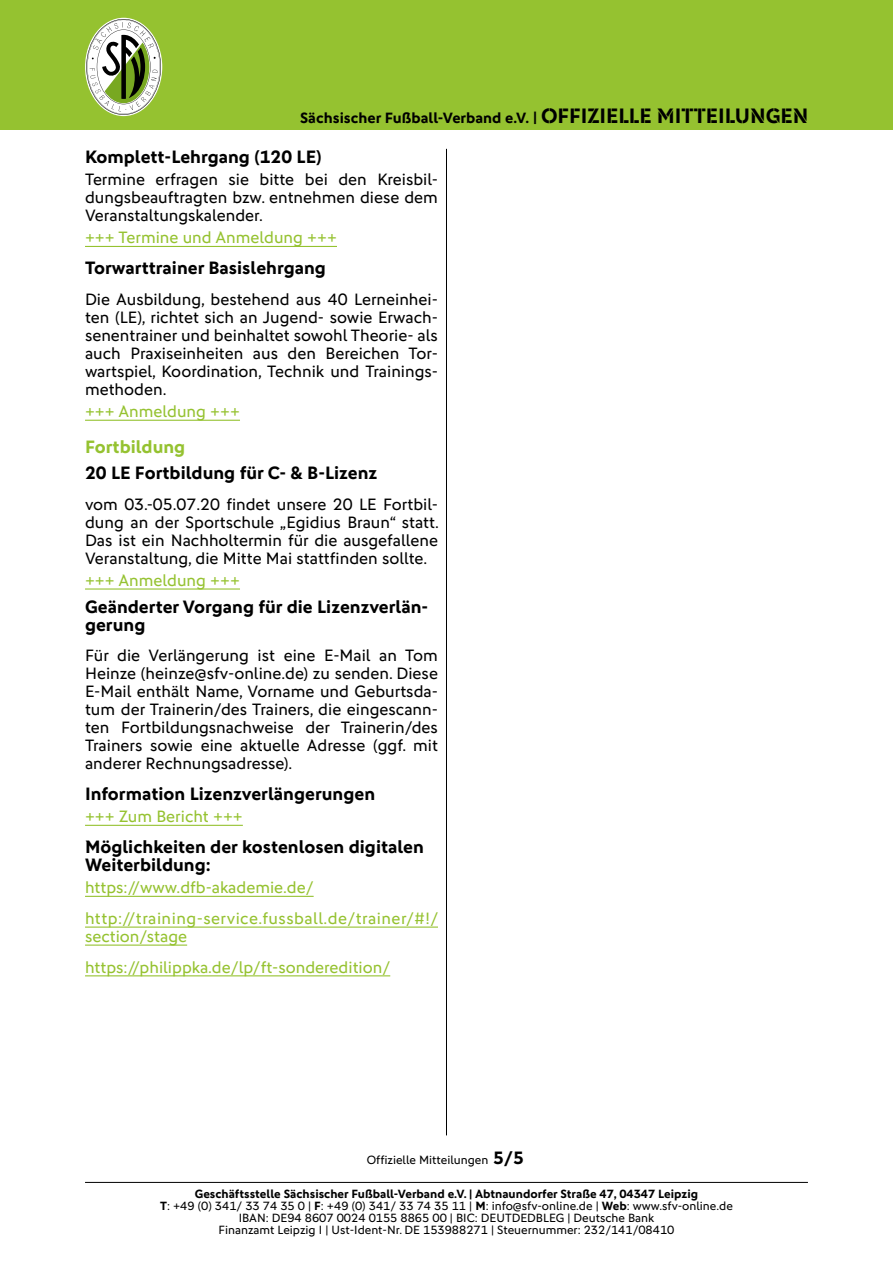
<style>
.page{position:relative;width:893px;height:1263px;background:#fff}
.page>*{position:absolute;margin:0;border:0;box-sizing:border-box;transform-origin:0 0}
.t1{font:700 18px/18px "DFB Sans";color:#000}
.t2{font:700 18px "DFB Sans";color:#95c230}
.t3{font:16.5px/18px "DFB Sans";color:#000;text-align:justify}
.t4{font:16.5px/30.8px "DFB Sans";color:#95c230}
.t5{font:16.5px/30.8px "DFB Sans";letter-spacing:.03em;color:#95c230}
.t6{font:700 15px "DFB Sans";color:#000}
.t7{font:12px/12px "DFB Sans";color:#000;text-align:center}
.s1{font-family:"DFB Stencil";font-weight:400}
.s2{font-family:"DFB Stencil";font-weight:400;font-size:21px}
.s3{font-weight:700;font-size:18px}
.s4{font-weight:700}
</style>
<div class="page">
<div style="left:0;top:0;width:893px;height:130px;background:#95c230"></div>
<svg style="left:86px;top:19px;width:75px;height:96px"></svg>
<hr style="left:85px;top:1182px;width:723px;height:1px;background:#000">
<hr style="left:85px;top:246px;width:252px;height:1px;background:#95c230">
<hr style="left:85px;top:420px;width:155px;height:1px;background:#95c230">
<hr style="left:85px;top:588px;width:155px;height:2px;background:#95c230">
<hr style="left:85px;top:825px;width:158px;height:1px;background:#95c230">
<hr style="left:85px;top:896px;width:229px;height:1px;background:#95c230">
<hr style="left:85px;top:926px;width:353px;height:2px;background:#95c230">
<hr style="left:85px;top:944px;width:102px;height:2px;background:#95c230">
<hr style="left:85px;top:975px;width:305px;height:1px;background:#95c230">
<hr style="left:446px;top:149px;width:1px;height:986px;background:#000">
<p class="t6" style="left:300px;top:109px;width:510px">Sächsischer Fußball-Verband e.V. <span class="s1">|</span> <span class="s2">OFFIZIELLE MITTEILUNGEN</span></p>
<p class="t1" style="left:85px;top:147px;width:238px">Komplett-Lehrgang (120 LE)</p>
<p class="t3" style="left:85px;top:170px;width:354px">Termine erfragen sie bitte bei den Kreisbil&shy;dungsbeauftragten bzw. entnehmen diese dem Veranstaltungskalender.</p>
<p class="t4" style="left:85px;top:222px;width:253px">+++ Termine und Anmeldung +++</p>
<p class="t1" style="left:85px;top:259px;width:242px">Torwarttrainer Basislehrgang</p>
<p class="t3" style="left:85px;top:290px;width:354px">Die Ausbildung, bestehend aus 40 Lerneinhei&shy;ten (LE), richtet sich an Jugend- sowie Erwach&shy;senentrainer und beinhaltet sowohl Theorie- als auch Praxiseinheiten aus den Bereichen Tor&shy;wartspiel, Koordination, Technik und Trainings&shy;methoden.</p>
<p class="t4" style="left:85px;top:396px;width:156px">+++ Anmeldung +++</p>
<p class="t2" style="left:85px;top:436px;width:102px">Fortbildung</p>
<p class="t1" style="left:85px;top:463px;width:294px">20 LE Fortbildung für C- &amp; B-Lizenz</p>
<p class="t3" style="left:85px;top:495px;width:355px">vom 03.-05.07.20 findet unsere 20 LE Fortbil&shy;dung an der Sportschule „Egidius Braun“ statt.<br>Das ist ein Nachholtermin für die ausgefallene Veranstaltung, die Mitte Mai stattfinden sollte.</p>
<p class="t4" style="left:85px;top:565px;width:156px">+++ Anmeldung +++</p>
<p class="t1" style="left:85px;top:597px;width:345px">Geänderter Vorgang für die Lizenzverlän&shy;gerung</p>
<p class="t3" style="left:85px;top:646px;width:354px">Für die Verlängerung ist eine E-Mail an Tom Heinze (heinze@sfv-online.de) zu senden. Diese E-Mail enthält Name, Vorname und Geburtsda&shy;tum der Trainerin/des Trainers, die eingescann&shy;ten Fortbildungsnachweise der Trainerin/des Trainers sowie eine aktuelle Adresse (ggf. mit anderer Rechnungsadresse).</p>
<p class="t1" style="left:85px;top:784px;width:292px">Information Lizenzverlängerungen</p>
<p class="t4" style="left:85px;top:801px;width:159px">+++ Zum Bericht +++</p>
<p class="t1" style="left:85px;top:837px;width:340px">Möglichkeiten der kostenlosen digitalen<br>Weiterbildung:</p>
<p class="t5" style="left:85px;top:872px;width:355px">https://www.dfb-akademie.de/ http://training-service.fussball.de/trainer/#!/</p>
<p class="t4" style="left:85px;top:921px;width:307px">section/stage https://philippka.de/lp/ft-sonderedition/</p>
<p class="t7" style="left:367px;top:1154px;width:159px">Offizielle Mitteilungen <span class="s3">5/5</span></p>
<p class="t7" style="left:160px;top:1188px;width:574px"><span class="s4">Geschäftsstelle Sächsischer Fußball-Verband e.V. | Abtnaundorfer Straße 47, 04347 Leipzig<br>T</span>: +49 (0) 341/ 33 74 35 0 | <span class="s4">F</span>: +49 (0) 341/ 33 74 35 11 | <span class="s4">M</span>: info@sfv-online.de | <span class="s4">Web</span>: www.sfv-online.de IBAN: DE94 8607 0024 0155 8865 00 | BIC: DEUTDEDBLEG | Deutsche Bank<br>Finanzamt Leipzig I | Ust-Ident-Nr. DE 153988271 | Steuernummer: 232/141/08410</p>
</div>
